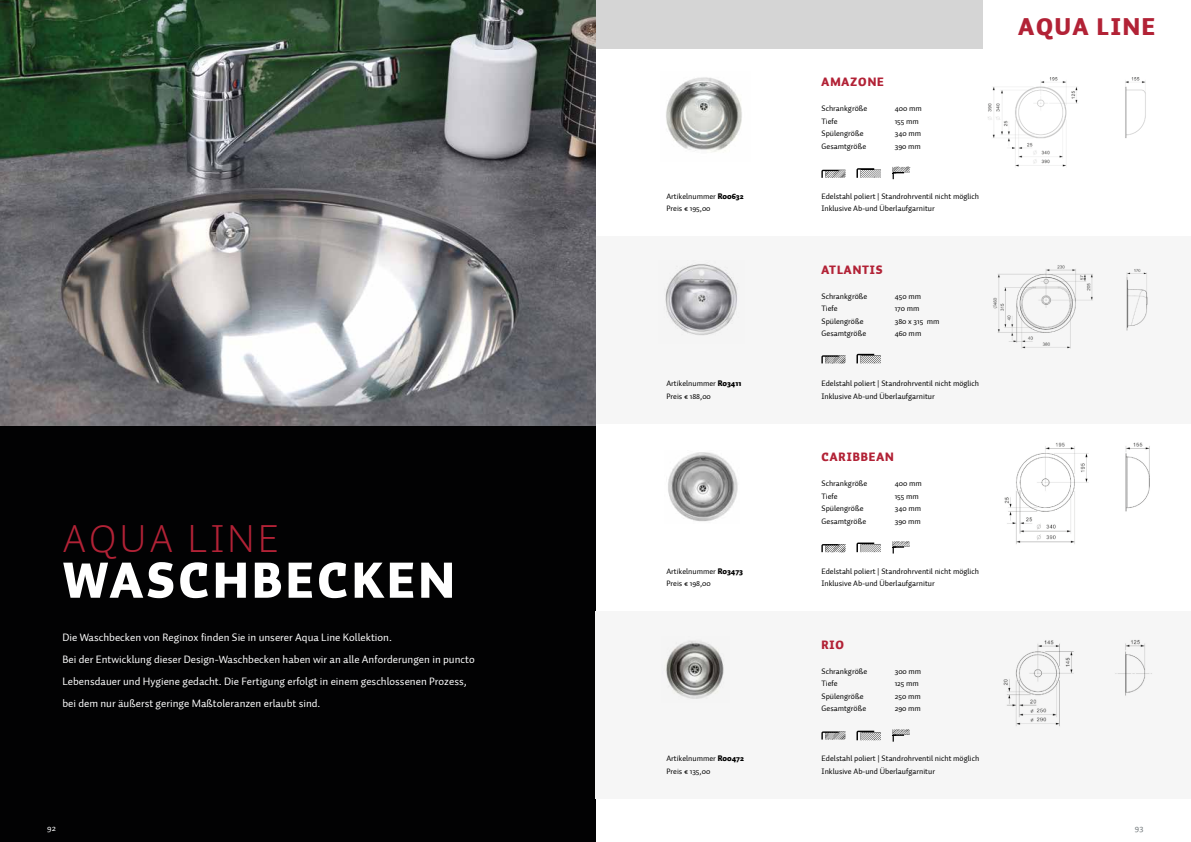
<style>
.page{position:relative;width:1191px;height:842px;background:#fff}
.page>*{position:absolute;margin:0;border:0;box-sizing:border-box;transform-origin:0 0}
.t1{font:900 50px "Auto 1";letter-spacing:.075em;color:#fff}
.t2{font:300 40px "Auto 1";letter-spacing:.075em;color:#b22236}
.t3{font:900 24px "Auto 1";letter-spacing:.075em;color:#b22236}
.t4{font:900 12px "Auto 1";letter-spacing:.075em;color:#b22236}
.t5{font:11px/22px "Auto 1";color:#fff}
.t6{font:9px "Auto 1";color:#73797c}
.t7{font:9px "Auto 1";color:#fff}
.t8{font:8px/12.5px "Auto 1";color:#000}
.s1{font-weight:900}
</style>
<div class="page">
<svg style="left:821px;top:170px;width:25px;height:8px"></svg>
<svg style="left:856px;top:168px;width:25px;height:10px"></svg>
<svg style="left:892px;top:167px;width:18px;height:12px"></svg>
<svg style="left:821px;top:544px;width:25px;height:9px"></svg>
<svg style="left:856px;top:542px;width:25px;height:10px"></svg>
<svg style="left:892px;top:541px;width:18px;height:12px"></svg>
<div style="left:0;top:0;width:982px;height:48px;background:#d5d5d5"></div>
<div style="left:0;top:425px;width:595px;height:417px;background:#020203"></div>
<div style="left:595px;top:236px;width:596px;height:188px;background:#f6f6f6"></div>
<svg style="left:821px;top:355px;width:25px;height:9px"></svg>
<svg style="left:856px;top:354px;width:25px;height:9px"></svg>
<div style="left:595px;top:611px;width:596px;height:187px;background:#f6f6f6"></div>
<img style="left:0;top:0;width:595px;height:425px">
<img style="left:666px;top:77px;width:76px;height:75px">
<img style="left:1125px;top:78px;width:21px;height:60px">
<img style="left:988px;top:78px;width:90px;height:89px">
<img style="left:665px;top:264px;width:73px;height:71px">
<img style="left:993px;top:265px;width:100px;height:84px">
<img style="left:1126px;top:269px;width:22px;height:62px">
<img style="left:668px;top:452px;width:70px;height:70px">
<img style="left:1004px;top:442px;width:85px;height:102px">
<img style="left:1125px;top:442px;width:25px;height:70px">
<img style="left:666px;top:641px;width:58px;height:58px">
<svg style="left:821px;top:731px;width:25px;height:9px"></svg>
<svg style="left:856px;top:731px;width:25px;height:9px"></svg>
<svg style="left:892px;top:729px;width:18px;height:13px"></svg>
<img style="left:1115px;top:640px;width:37px;height:56px">
<img style="left:1003px;top:640px;width:71px;height:86px">
<h2 class="t2" style="left:62px;top:513px;width:218px">AQUA LINE</h2>
<h1 class="t1" style="left:62px;top:547px;width:394px">WASCHBECKEN</h1>
<p class="t5" style="left:62px;top:626px;width:414px">Die Waschbecken von Reginox finden Sie in unserer Aqua Line Kollektion.<br>Bei der Entwicklung dieser Design-Waschbecken haben wir an alle Anforderungen in puncto Lebensdauer und Hygiene gedacht. Die Fertigung erfolgt in einem geschlossenen Prozess, bei dem nur äußerst geringe Maßtoleranzen erlaubt sind.</p>
<p class="t7" style="left:47px;top:823px;width:10px">92</p>
<h3 class="t3" style="left:1018px;top:11px;width:138px">AQUA LINE</h3>
<h3 class="t4" style="left:821px;top:74px;width:64px">AMAZONE</h3>
<p class="t8" style="left:821px;top:102px;width:47px">Schrankgröße<br>Tiefe<br>Spülengröße<br>Gesamtgröße</p>
<p class="t8" style="left:894px;top:102px;width:28px">400 mm<br>155 mm<br>340 mm<br>390 mm</p>
<p class="t8" style="left:666px;top:190px;width:79px">Artikelnummer <span class="s1">R00632<br></span>Preis € 195,00</p>
<p class="t8" style="left:821px;top:190px;width:159px">Edelstahl poliert | Standrohrventil nicht möglich<br>Inklusive Ab-und Überlaufgarnitur</p>
<h3 class="t4" style="left:821px;top:261px;width:63px">ATLANTIS</h3>
<p class="t8" style="left:821px;top:290px;width:47px">Schrankgröße<br>Tiefe<br>Spülengröße<br>Gesamtgröße</p>
<p class="t8" style="left:894px;top:290px;width:46px">450 mm<br>170 mm<br>380 x 315 mm<br>460 mm</p>
<p class="t8" style="left:666px;top:377px;width:76px">Artikelnummer <span class="s1">R03411<br></span>Preis € 188,00</p>
<p class="t8" style="left:821px;top:377px;width:159px">Edelstahl poliert | Standrohrventil nicht möglich<br>Inklusive Ab-und Überlaufgarnitur</p>
<h3 class="t4" style="left:821px;top:449px;width:74px">CARIBBEAN</h3>
<p class="t8" style="left:821px;top:477px;width:47px">Schrankgröße<br>Tiefe<br>Spülengröße<br>Gesamtgröße</p>
<p class="t8" style="left:894px;top:477px;width:28px">400 mm<br>155 mm<br>340 mm<br>390 mm</p>
<p class="t8" style="left:666px;top:565px;width:78px">Artikelnummer <span class="s1">R03473<br></span>Preis € 198,00</p>
<p class="t8" style="left:821px;top:565px;width:159px">Edelstahl poliert | Standrohrventil nicht möglich<br>Inklusive Ab-und Überlaufgarnitur</p>
<h3 class="t4" style="left:821px;top:636px;width:24px">RIO</h3>
<p class="t8" style="left:821px;top:665px;width:47px">Schrankgröße<br>Tiefe<br>Spülengröße<br>Gesamtgröße</p>
<p class="t8" style="left:894px;top:665px;width:28px">300 mm<br>125 mm<br>250 mm<br>290 mm</p>
<p class="t8" style="left:666px;top:752px;width:79px">Artikelnummer <span class="s1">R00472<br></span>Preis € 135,00</p>
<p class="t8" style="left:821px;top:752px;width:159px">Edelstahl poliert | Standrohrventil nicht möglich<br>Inklusive Ab-und Überlaufgarnitur</p>
<p class="t6" style="left:1134px;top:823px;width:10px">93</p>
</div>
